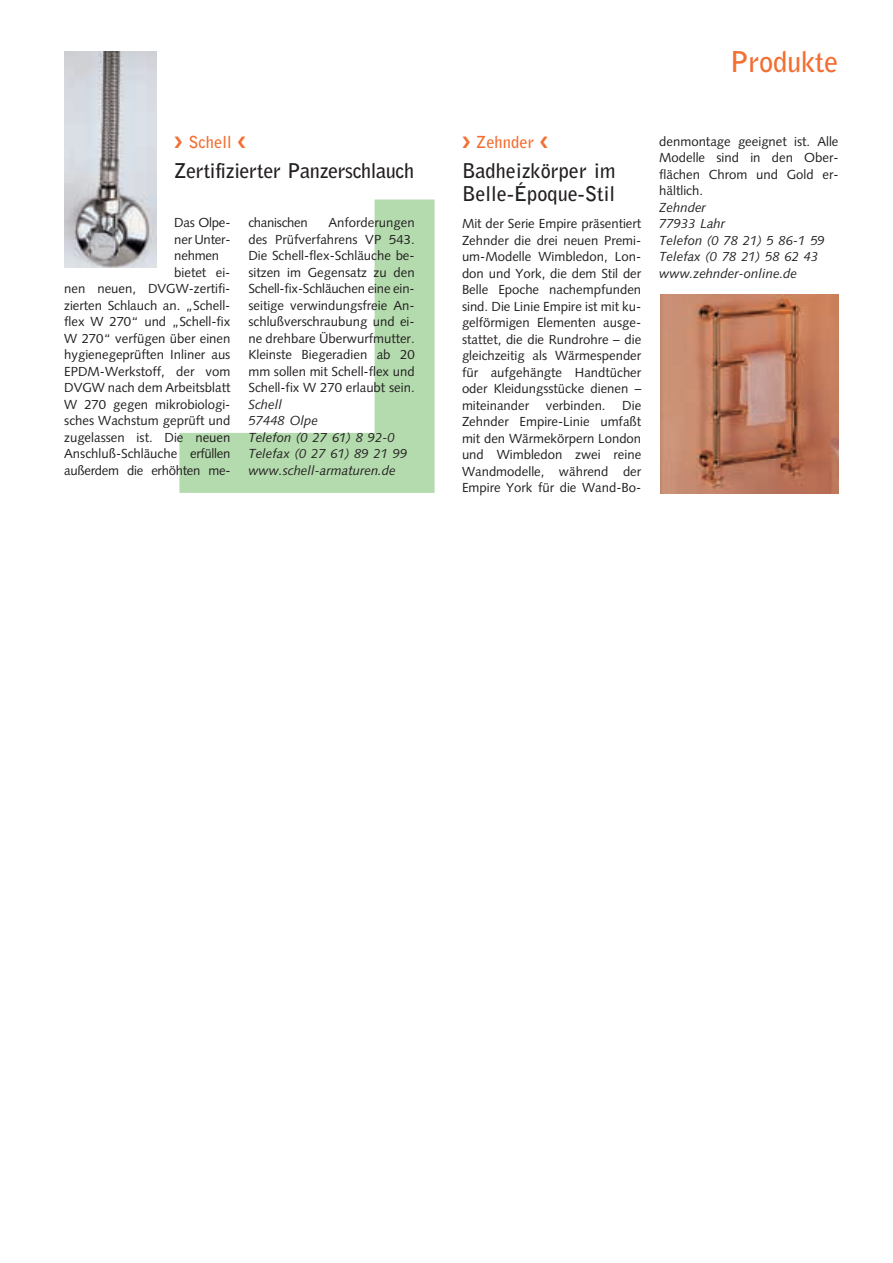
<style>
.page{position:relative;width:893px;height:1263px;background:#fff}
.page>*{position:absolute;margin:0;border:0;box-sizing:border-box;transform-origin:0 0}
.t1{font:700 28.5px "Bell Gothic";letter-spacing:-.01em;color:#f36e31}
.t2{font:700 20.25px/23.2px "Bell Gothic";letter-spacing:-.005em;color:#231f20}
.t3{font:700 16.5px "Bell Gothic";color:#f36e31}
.t4{font:13.2px/16.5px "Syntax";color:#231f20;text-align:justify}
.t5{font:italic 13.2px/16.5px "Syntax";color:#231f20}
.t6{font:13.2px "Syntax";letter-spacing:-.02em;color:#231f20}
</style>
<div class="page">
<svg style="left:119px;top:140px;width:316px;height:353px"></svg>
<img style="left:661px;top:295px;width:177px;height:198px">
<img style="left:64px;top:51px;width:92px;height:216px">
<svg style="left:175px;top:140px;width:7px;height:8px"></svg>
<svg style="left:238px;top:140px;width:7px;height:8px"></svg>
<p class="t3" style="left:188px;top:136px;width:45px">Schell</p>
<h2 class="t2" style="left:174px;top:161px;width:241px">Zertifizierter Panzerschlauch</h2>
<p class="t4" style="left:174px;top:216px;width:58px">Das Olpe-</p>
<p class="t4" style="left:174px;top:232px;width:58px">ner Unter-</p>
<p class="t4" style="left:174px;top:249px;width:46px">nehmen</p>
<p class="t4" style="left:174px;top:265px;width:58px">bietet ei-</p>
<p class="t4" style="left:64px;top:282px;width:168px">nen neuen, DVGW-zertifi-</p>
<p class="t4" style="left:64px;top:298px;width:168px">zierten Schlauch an. „Schell-</p>
<p class="t4" style="left:64px;top:315px;width:168px">flex W 270“ und „Schell-fix</p>
<p class="t4" style="left:64px;top:331px;width:168px">W 270“ verfügen über einen</p>
<p class="t4" style="left:64px;top:348px;width:168px">hygienegeprüften Inliner aus</p>
<p class="t4" style="left:64px;top:364px;width:168px">EPDM-Werkstoff, der vom</p>
<p class="t4" style="left:64px;top:381px;width:168px">DVGW nach dem Arbeitsblatt</p>
<p class="t4" style="left:64px;top:397px;width:168px">W 270 gegen mikrobiologi-</p>
<p class="t4" style="left:64px;top:414px;width:168px">sches Wachstum geprüft und</p>
<p class="t4" style="left:64px;top:430px;width:168px">zugelassen ist. Die neuen</p>
<p class="t4" style="left:64px;top:447px;width:168px">Anschluß-Schläuche erfüllen</p>
<p class="t6" style="left:64px;top:465px;width:168px">außerdem die erhöhten me-</p>
<p class="t4" style="left:248px;top:216px;width:168px;text-indent:80px">Anforderungen des Prüfverfahrens VP 543.<br>Die Schell-flex-Schläuche be&shy;sitzen im Gegensatz zu den Schell-fix-Schläuchen eine ein&shy;seitige verwindungsfreie An&shy;schlußverschraubung und ei&shy;ne drehbare Überwurfmutter.<br>Kleinste Biegeradien ab 20 mm sollen mit Schell-flex und Schell-fix W 270 erlaubt sein.</p>
<p class="t5" style="left:248px;top:397px;width:161px">Schell<br>57448 Olpe<br>Telefon (0 27 61) 8 92-0<br>Telefax (0 27 61) 89 21 99 www.schell-armaturen.de</p>
<p class="t6" style="left:248px;top:218px;width:61px">chanischen</p>
<h1 class="t1" style="left:729px;top:51px;width:110px">Produkte</h1>
<p class="t3" style="left:476px;top:136px;width:59px">Zehnder</p>
<h2 class="t2" style="left:462px;top:161px;width:155px">Badheizkörper im<br>Belle-Époque-Stil</h2>
<p class="t4" style="left:462px;top:217px;width:181px">Mit der Serie Empire präsentiert Zehnder die drei neuen Premi&shy;um-Modelle Wimbledon, Lon&shy;don und York, die dem Stil der Belle Epoche nachempfunden sind. Die Linie Empire ist mit ku&shy;gelförmigen Elementen ausge&shy;stattet, die die Rundrohre – die gleichzeitig als Wärmespender für aufgehängte Handtücher oder Kleidungsstücke dienen – miteinander</p>
<p class="t4" style="left:545px;top:398px;width:61px">verbinden.</p>
<p class="t4" style="left:462px;top:398px;width:181px;text-indent:160px">Die Zehnder Empire-Linie umfaßt mit den Wärmekörpern London und Wimbledon zwei reine Wandmodelle, während der Empire York für die Wand-Bo-</p>
<p class="t4" style="left:659px;top:134px;width:181px">denmontage geeignet ist. Alle Modelle sind in den Ober&shy;flächen Chrom und Gold er&shy;hältlich.</p>
<p class="t5" style="left:659px;top:200px;width:167px">Zehnder<br>77933 Lahr<br>Telefon (0 78 21) 5 86-1 59<br>Telefax (0 78 21) 58 62 43 www.zehnder-online.de</p>
</div>
